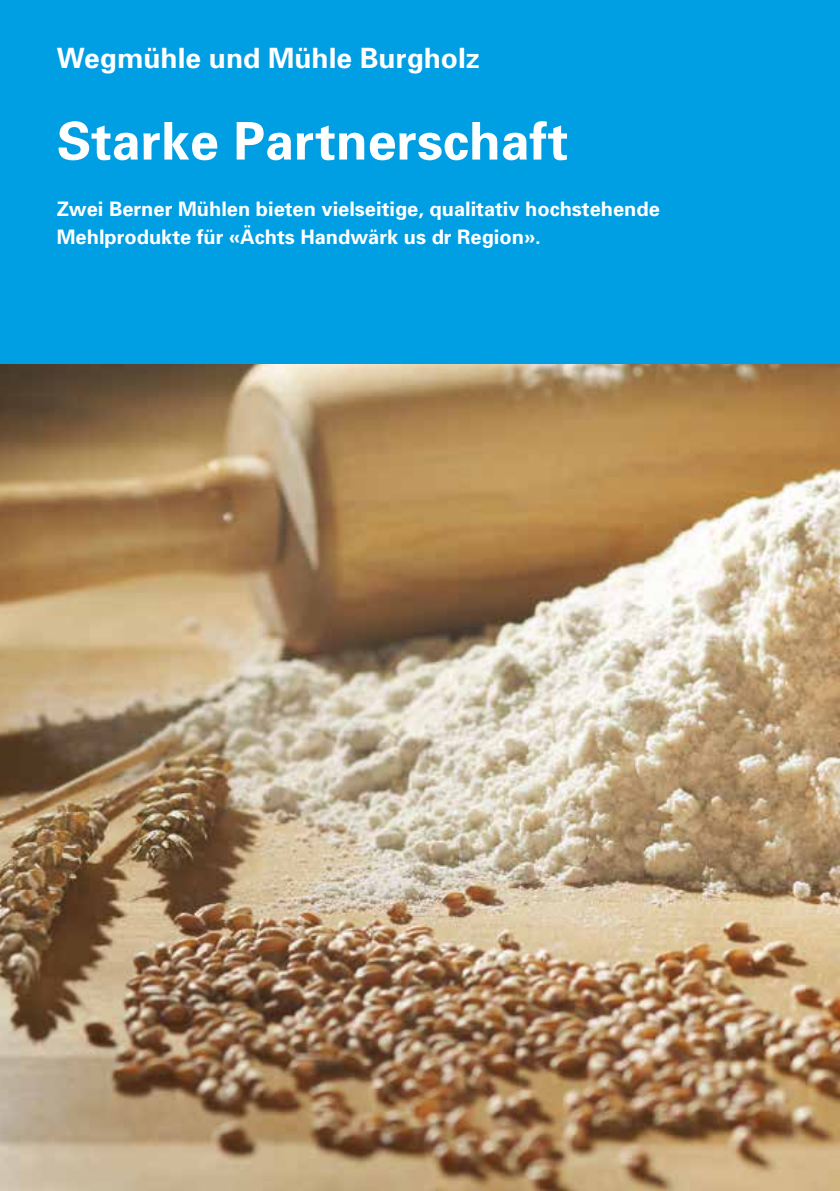
<style>
.page{position:relative;width:840px;height:1191px;background:#fff}
.page>*{position:absolute;margin:0;border:0;box-sizing:border-box;transform-origin:0 0}
.t1{font:700 52px "Univers";color:#fff}
.t2{font:700 28px "Univers";color:#fff}
.t3{font:700 20px/28px "Univers";color:#fff}
</style>
<div class="page">
<div style="left:0;top:0;width:839px;height:365px;background:#009ee3"></div>
<img style="left:0;top:365px;width:839px;height:826px">
<h2 class="t2" style="left:57px;top:40px;width:424px">Wegmühle und Mühle Burgholz</h2>
<h1 class="t1" style="left:57px;top:108px;width:512px">Starke Partnerschaft</h1>
<p class="t3" style="left:57px;top:195px;width:604px">Zwei Berner Mühlen bieten vielseitige, qualitativ hochstehende<br>Mehlprodukte für «Ächts Handwärk us dr Region».</p>
</div>
